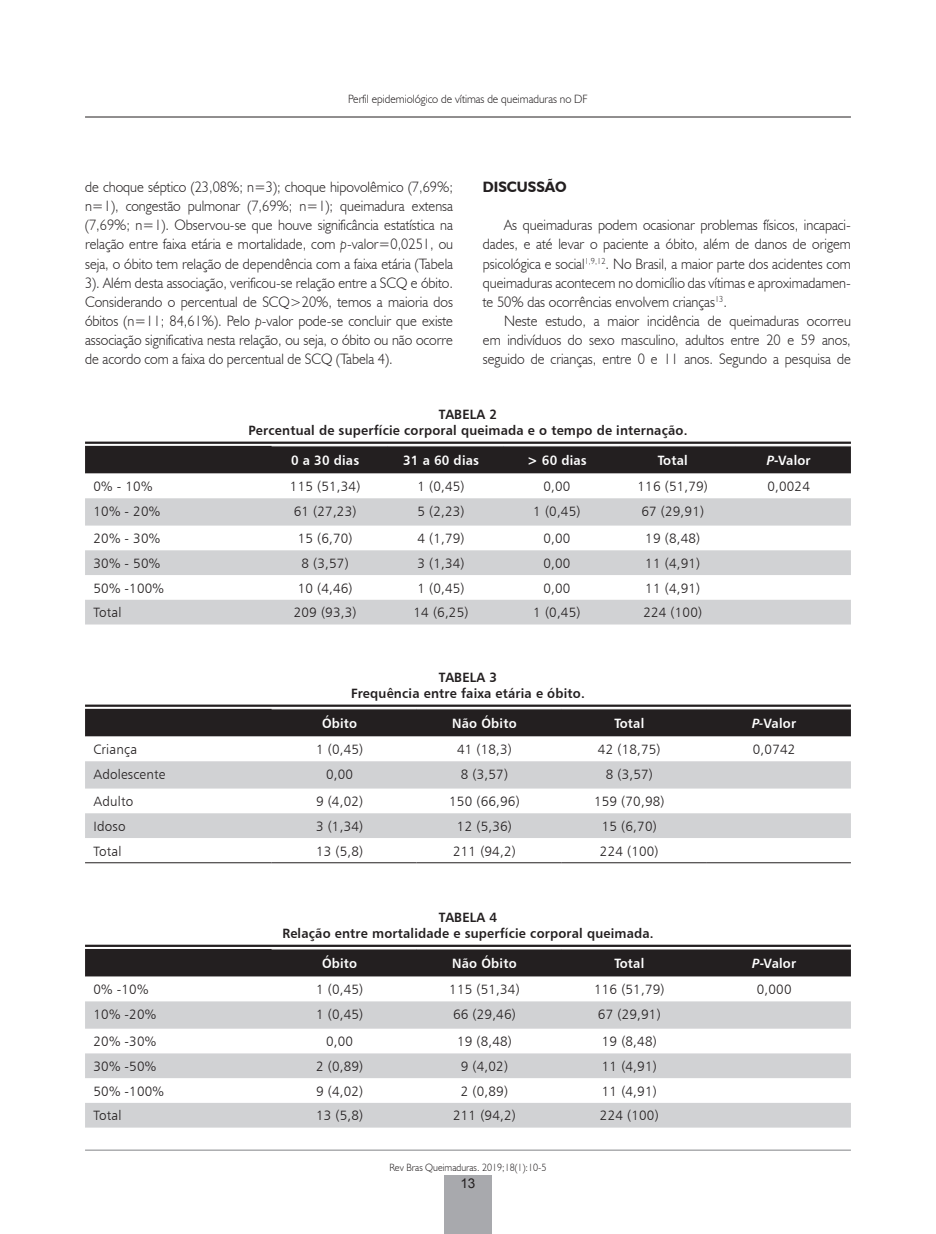
<style>
.page{position:relative;width:936px;height:1234px;background:#fff}
.page>*{position:absolute;margin:0;border:0;box-sizing:border-box;transform-origin:0 0}
.t1{font:300 15px/19px "Humanist 521 BT";color:#231f20;text-align:justify;scale:.95 1}
.t2{font:700 15px "Humanist 521 BT";color:#231f20;scale:.95 1}
.t3{font:13.5px "Humanist 777 BT Light B";letter-spacing:.015em;color:#231f20}
.t4{font:13.5px/16.5px "Humanist 777 BT Bold B";letter-spacing:.015em;color:#231f20;text-align:center;scale:.95 1}
.t5{font:13.5px "Humanist 777 BT Bold B";letter-spacing:.015em;color:#fff;scale:.95 1}
.t6{font:13.5px "Arial";color:#231f20}
.t7{font:300 12px "Humanist 521 BT";color:#231f20;scale:.95 1}
.t8{font:300 10.5px "Humanist 521 BT";color:#231f20;scale:.95 1}
.s1{font-style:italic}
.s2{font-family:"Humanist 777 BT Bold Italic B"}
</style>
<div class="page">
<hr style="left:85px;top:117px;width:765px;height:1px;background:#231f20">
<hr style="left:85px;top:1149px;width:765px;height:1px;background:#828487">
<div style="left:444px;top:1175px;width:47px;height:58px;background:#a8a9ad"></div>
<hr style="left:85px;top:441px;width:765px;height:3px;background:#231f20">
<div style="left:85px;top:446px;width:765px;height:27px;background:#231f20"></div>
<svg style="left:85px;top:473px;width:765px;height:1px"></svg>
<svg style="left:85px;top:498px;width:765px;height:126px;fill:#d1d2d4"></svg>
<hr style="left:85px;top:704px;width:765px;height:2px;background:#231f20">
<div style="left:85px;top:708px;width:765px;height:28px;background:#231f20"></div>
<svg style="left:85px;top:736px;width:765px;height:102px"></svg>
<svg style="left:85px;top:761px;width:765px;height:76px;fill:#d1d2d4"></svg>
<hr style="left:271px;top:708px;width:145px;height:1px;background:#fff">
<hr style="left:416px;top:708px;width:145px;height:1px;background:#fff">
<hr style="left:561px;top:708px;width:145px;height:1px;background:#fff">
<hr style="left:706px;top:708px;width:144px;height:1px;background:#fff">
<hr style="left:85px;top:862px;width:186px;height:1px;background:#231f20">
<hr style="left:271px;top:862px;width:145px;height:1px;background:#231f20">
<hr style="left:416px;top:862px;width:145px;height:1px;background:#231f20">
<hr style="left:561px;top:862px;width:145px;height:1px;background:#231f20">
<hr style="left:706px;top:862px;width:144px;height:1px;background:#231f20">
<hr style="left:85px;top:944px;width:765px;height:2px;background:#231f20">
<div style="left:85px;top:949px;width:765px;height:27px;background:#231f20"></div>
<svg style="left:85px;top:976px;width:765px;height:1px"></svg>
<svg style="left:85px;top:1001px;width:765px;height:126px;fill:#d1d2d4"></svg>
<p class="t7" style="left:348px;top:91px;width:253px">Perfil epidemiológico de vítimas de queimaduras no DF</p>
<p class="t1" style="left:85px;top:177px;width:389px">de choque séptico (23,08%; n=3); choque hipovolêmico (7,69%; n=1), congestão pulmonar (7,69%; n=1); queimadura extensa (7,69%; n=1). Observou-se que houve significância estatística na relação entre faixa etária e mortalidade, com <span class="s1">p</span>-valor=0,0251, ou seja, o óbito tem relação de dependência com a faixa etária (Tabela 3). Além desta associação, verificou-se relação entre a SCQ e óbito.<br>Considerando o percentual de SCQ&gt;20%, temos a maioria dos óbitos (n=11; 84,61%). Pelo <span class="s1">p</span>-valor pode-se concluir que existe associação significativa nesta relação, ou seja, o óbito ou não ocorre de acordo com a faixa do percentual de SCQ (Tabela 4).</p>
<p class="t2" style="left:483px;top:178px;width:90px">DISCUSSÃO</p>
<p class="t1" style="left:504px;top:215px;width:366px">As queimaduras podem ocasionar problemas físicos, incapaci-</p>
<p class="t1" style="left:483px;top:234px;width:389px">dades, e até levar o paciente a óbito, além de danos de origem</p>
<p class="t1" style="left:483px;top:253px;width:389px">psicológica e social<sup>1,9,12</sup>. No Brasil, a maior parte dos acidentes com</p>
<p class="t1" style="left:483px;top:273px;width:389px">queimaduras acontecem no domicílio das vítimas e aproximadamen-</p>
<p class="t1" style="left:483px;top:292px;width:258px">te 50% das ocorrências envolvem crianças<sup>13</sup>.</p>
<p class="t1" style="left:504px;top:311px;width:366px">Neste estudo, a maior incidência de queimaduras ocorreu</p>
<p class="t1" style="left:483px;top:330px;width:389px">em indivíduos do sexo masculino, adultos entre 20 e 59 anos,</p>
<p class="t1" style="left:483px;top:349px;width:389px">seguido de crianças, entre 0 e 11 anos. Segundo a pesquisa de</p>
<p class="t4" style="left:248px;top:405px;width:463px">TABELA 2<br>Percentual de superfície corporal queimada e o tempo de internação.</p>
<p class="t5" style="left:291px;top:451px;width:73px">0 a 30 dias</p>
<p class="t5" style="left:403px;top:451px;width:81px">31 a 60 dias</p>
<p class="t5" style="left:527px;top:451px;width:64px">&gt; 60 dias</p>
<p class="t5" style="left:657px;top:451px;width:33px">Total</p>
<p class="t5" style="left:766px;top:451px;width:48px"><span class="s2">P</span>-Valor</p>
<p class="t3" style="left:94px;top:478px;width:60px">0% - 10%</p>
<p class="t3" style="left:290px;top:478px;width:72px">115 (51,34)</p>
<p class="t3" style="left:417px;top:478px;width:49px">1 (0,45)</p>
<p class="t3" style="left:543px;top:478px;width:29px">0,00</p>
<p class="t3" style="left:637px;top:478px;width:72px">116 (51,79)</p>
<p class="t3" style="left:767px;top:478px;width:44px">0,0024</p>
<p class="t3" style="left:94px;top:502px;width:68px">10% - 20%</p>
<p class="t3" style="left:294px;top:502px;width:64px">61 (27,23)</p>
<p class="t3" style="left:417px;top:502px;width:49px">5 (2,23)</p>
<p class="t3" style="left:533px;top:502px;width:49px">1 (0,45)</p>
<p class="t3" style="left:641px;top:502px;width:64px">67 (29,91)</p>
<p class="t3" style="left:94px;top:530px;width:68px">20% - 30%</p>
<p class="t3" style="left:297px;top:530px;width:56px">15 (6,70)</p>
<p class="t3" style="left:417px;top:530px;width:49px">4 (1,79)</p>
<p class="t3" style="left:543px;top:530px;width:29px">0,00</p>
<p class="t3" style="left:645px;top:530px;width:56px">19 (8,48)</p>
<p class="t3" style="left:94px;top:554px;width:68px">30% - 50%</p>
<p class="t3" style="left:301px;top:554px;width:49px">8 (3,57)</p>
<p class="t3" style="left:417px;top:554px;width:49px">3 (1,34)</p>
<p class="t3" style="left:543px;top:554px;width:29px">0,00</p>
<p class="t3" style="left:645px;top:554px;width:56px">11 (4,91)</p>
<p class="t3" style="left:94px;top:579px;width:72px">50% -100%</p>
<p class="t3" style="left:297px;top:579px;width:56px">10 (4,46)</p>
<p class="t3" style="left:417px;top:579px;width:49px">1 (0,45)</p>
<p class="t3" style="left:543px;top:579px;width:29px">0,00</p>
<p class="t3" style="left:645px;top:579px;width:56px">11 (4,91)</p>
<p class="t3" style="left:94px;top:604px;width:29px">Total</p>
<p class="t3" style="left:294px;top:604px;width:64px">209 (93,3)</p>
<p class="t3" style="left:413px;top:604px;width:56px">14 (6,25)</p>
<p class="t3" style="left:533px;top:604px;width:49px">1 (0,45)</p>
<p class="t3" style="left:643px;top:604px;width:60px">224 (100)</p>
<p class="t4" style="left:351px;top:668px;width:247px">TABELA 3<br>Frequência entre faixa etária e óbito.</p>
<p class="t5" style="left:322px;top:714px;width:39px">Óbito</p>
<p class="t5" style="left:452px;top:714px;width:69px">Não Óbito</p>
<p class="t5" style="left:614px;top:714px;width:33px">Total</p>
<p class="t5" style="left:752px;top:714px;width:48px"><span class="s2">P-</span>Valor</p>
<p class="t3" style="left:94px;top:741px;width:45px">Criança</p>
<p class="t3" style="left:316px;top:741px;width:49px">1 (0,45)</p>
<p class="t3" style="left:457px;top:741px;width:56px">41 (18,3)</p>
<p class="t3" style="left:598px;top:741px;width:64px">42 (18,75)</p>
<p class="t3" style="left:752px;top:741px;width:44px">0,0742</p>
<p class="t3" style="left:94px;top:765px;width:73px">Adolescente</p>
<p class="t3" style="left:326px;top:765px;width:29px">0,00</p>
<p class="t3" style="left:461px;top:765px;width:49px">8 (3,57)</p>
<p class="t3" style="left:605px;top:765px;width:49px">8 (3,57)</p>
<p class="t3" style="left:94px;top:792px;width:41px">Adulto</p>
<p class="t3" style="left:316px;top:792px;width:49px">9 (4,02)</p>
<p class="t3" style="left:449px;top:792px;width:72px">150 (66,96)</p>
<p class="t3" style="left:594px;top:792px;width:72px">159 (70,98)</p>
<p class="t3" style="left:94px;top:817px;width:34px">Idoso</p>
<p class="t3" style="left:316px;top:817px;width:49px">3 (1,34)</p>
<p class="t3" style="left:457px;top:817px;width:56px">12 (5,36)</p>
<p class="t3" style="left:601px;top:817px;width:56px">15 (6,70)</p>
<p class="t3" style="left:93px;top:842px;width:29px">Total</p>
<p class="t3" style="left:316px;top:842px;width:49px">13 (5,8)</p>
<p class="t3" style="left:453px;top:842px;width:64px">211 (94,2)</p>
<p class="t3" style="left:600px;top:842px;width:60px">224 (100)</p>
<p class="t4" style="left:282px;top:908px;width:392px">TABELA 4<br>Relação entre mortalidade e superfície corporal queimada.</p>
<p class="t5" style="left:322px;top:954px;width:39px">Óbito</p>
<p class="t5" style="left:452px;top:954px;width:69px">Não Óbito</p>
<p class="t5" style="left:614px;top:954px;width:33px">Total</p>
<p class="t5" style="left:752px;top:954px;width:48px"><span class="s2">P</span>-Valor</p>
<p class="t3" style="left:94px;top:980px;width:56px">0% -10%</p>
<p class="t3" style="left:316px;top:980px;width:49px">1 (0,45)</p>
<p class="t3" style="left:449px;top:980px;width:72px">115 (51,34)</p>
<p class="t3" style="left:594px;top:980px;width:72px">116 (51,79)</p>
<p class="t3" style="left:756px;top:980px;width:36px">0,000</p>
<p class="t3" style="left:94px;top:1005px;width:64px">10% -20%</p>
<p class="t3" style="left:316px;top:1005px;width:49px">1 (0,45)</p>
<p class="t3" style="left:453px;top:1005px;width:64px">66 (29,46)</p>
<p class="t3" style="left:598px;top:1005px;width:64px">67 (29,91)</p>
<p class="t3" style="left:94px;top:1032px;width:64px">20% -30%</p>
<p class="t3" style="left:326px;top:1032px;width:29px">0,00</p>
<p class="t3" style="left:457px;top:1032px;width:56px">19 (8,48)</p>
<p class="t3" style="left:601px;top:1032px;width:56px">19 (8,48)</p>
<p class="t3" style="left:94px;top:1057px;width:64px">30% -50%</p>
<p class="t3" style="left:316px;top:1057px;width:49px">2 (0,89)</p>
<p class="t3" style="left:461px;top:1057px;width:49px">9 (4,02)</p>
<p class="t3" style="left:601px;top:1057px;width:56px">11 (4,91)</p>
<p class="t3" style="left:94px;top:1082px;width:72px">50% -100%</p>
<p class="t3" style="left:316px;top:1082px;width:49px">9 (4,02)</p>
<p class="t3" style="left:461px;top:1082px;width:49px">2 (0,89)</p>
<p class="t3" style="left:601px;top:1082px;width:56px">11 (4,91)</p>
<p class="t3" style="left:94px;top:1107px;width:29px">Total</p>
<p class="t3" style="left:316px;top:1107px;width:49px">13 (5,8)</p>
<p class="t3" style="left:453px;top:1107px;width:64px">211 (94,2)</p>
<p class="t3" style="left:600px;top:1107px;width:60px">224 (100)</p>
<p class="t8" style="left:389px;top:1160px;width:167px">Rev Bras Queimaduras. 2019;18(1):10-5</p>
<p class="t6" style="left:460px;top:1174px;width:17px">13</p>
</div>
